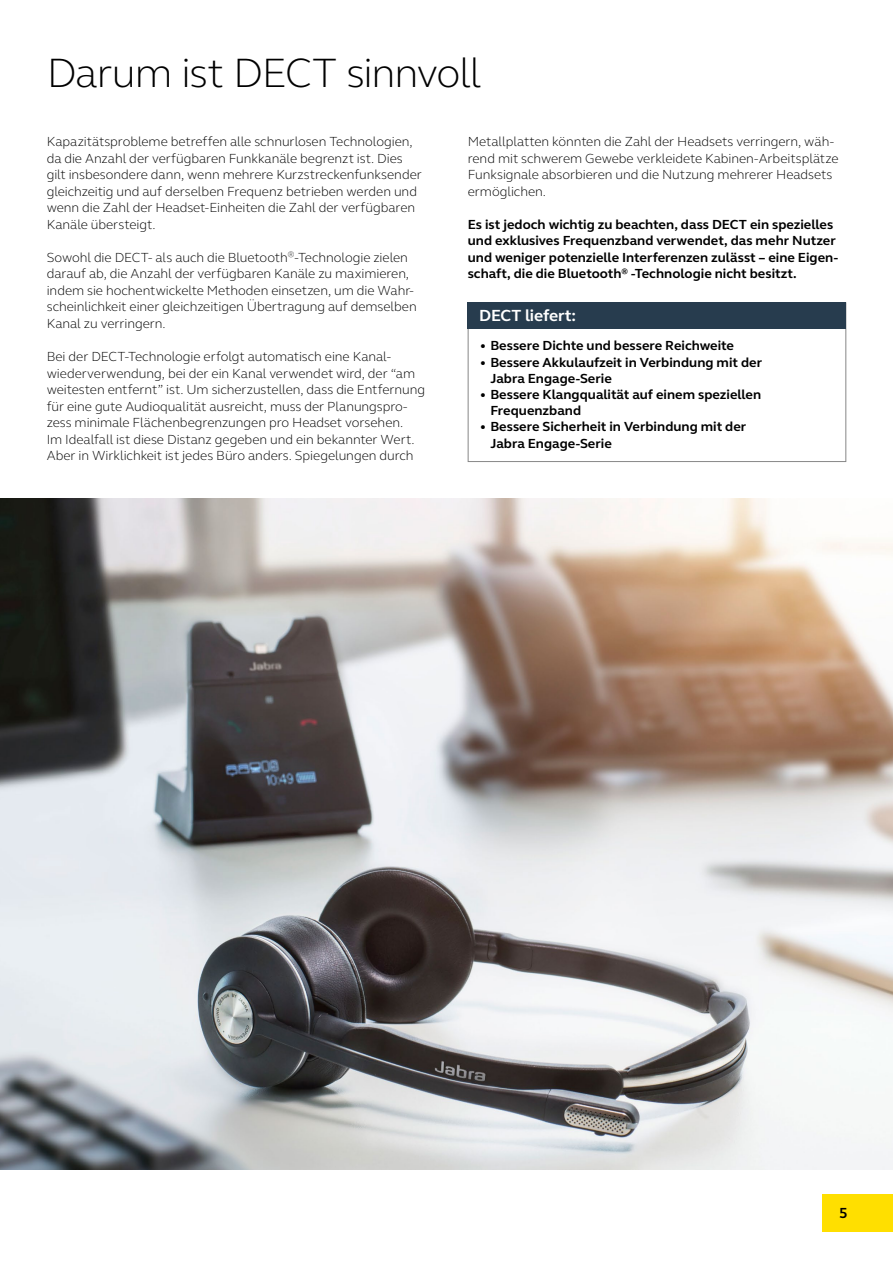
<style>
.page{position:relative;width:893px;height:1263px;background:#fff}
.page>*{position:absolute;margin:0;border:0;box-sizing:border-box;transform-origin:0 0}
.t1{font:300 42px "GN Elliot";letter-spacing:-.03em;color:#000}
.t2{font:700 16.5px "GN Elliot";letter-spacing:-.01em;color:#fff}
.t3{font:700 15px "GN Elliot";color:#000}
.t4{font:300 13.5px/16.5px "GN Elliot";letter-spacing:-.005em;color:#000}
.t5{font:700 13.5px/16.5px "GN Elliot";color:#000}
</style>
<div class="page">
<div style="left:822px;top:1194px;width:71px;height:37px;background:#ffdf00"></div>
<img style="left:0;top:499px;width:893px;height:670px">
<div style="left:468px;top:302px;width:378px;height:160px;border:1px solid #878787"></div>
<div style="left:468px;top:302px;width:378px;height:26px;background:#273c4e"></div>
<p class="t1" style="left:47px;top:44px;width:436px">Darum ist DECT sinnvoll</p>
<p class="t4" style="left:47px;top:133px;width:377px">Kapazitätsprobleme betreffen alle schnurlosen Technologien, da die Anzahl der verfügbaren Funkkanäle begrenzt ist. Dies gilt insbesondere dann, wenn mehrere Kurzstreckenfunksender gleichzeitig und auf derselben Frequenz betrieben werden und wenn die Zahl der Headset-Einheiten die Zahl der verfügbaren Kanäle übersteigt.</p>
<p class="t4" style="left:47px;top:249px;width:371px">Sowohl die DECT- als auch die Bluetooth<sup>®</sup>-Technologie zielen darauf ab, die Anzahl der verfügbaren Kanäle zu maximieren, indem sie hochentwickelte Methoden einsetzen, um die Wahr&shy;scheinlichkeit einer gleichzeitigen Übertragung auf demselben Kanal zu verringern.</p>
<p class="t4" style="left:47px;top:348px;width:380px">Bei der DECT-Technologie erfolgt automatisch eine Kanal&shy;wiederverwendung, bei der ein Kanal verwendet wird, der “am weitesten entfernt” ist. Um sicherzustellen, dass die Entfernung für eine gute Audioqualität ausreicht, muss der Planungspro&shy;zess minimale Flächenbegrenzungen pro Headset vorsehen.<br>Im Idealfall ist diese Distanz gegeben und ein bekannter Wert.<br>Aber in Wirklichkeit ist jedes Büro anders. Spiegelungen durch</p>
<p class="t4" style="left:468px;top:133px;width:372px">Metallplatten könnten die Zahl der Headsets verringern, wäh&shy;rend mit schwerem Gewebe verkleidete Kabinen-Arbeitsplätze Funksignale absorbieren und die Nutzung mehrerer Headsets ermöglichen.</p>
<p class="t5" style="left:468px;top:216px;width:372px">Es ist jedoch wichtig zu beachten, dass DECT ein spezielles und exklusives Frequenzband verwendet, das mehr Nutzer und weniger potenzielle Interferenzen zulässt – eine Eigen&shy;schaft, die die Bluetooth<sup>®</sup> -Technologie nicht besitzt.</p>
<p class="t2" style="left:479px;top:304px;width:99px">DECT liefert:</p>
<p class="t5" style="left:480px;top:337px;width:256px">• Bessere Dichte und bessere Reichweite</p>
<p class="t5" style="left:490px;top:354px;width:273px;text-indent:-10px">• Bessere Akkulaufzeit in Verbindung mit der<br>Jabra Engage-Serie</p>
<p class="t5" style="left:490px;top:386px;width:272px;text-indent:-10px">• Bessere Klangqualität auf einem speziellen<br>Frequenzband</p>
<p class="t5" style="left:490px;top:418px;width:257px;text-indent:-10px">• Bessere Sicherheit in Verbindung mit der<br>Jabra Engage-Serie</p>
<p class="t3" style="left:839px;top:1203px;width:10px">5</p>
</div>
